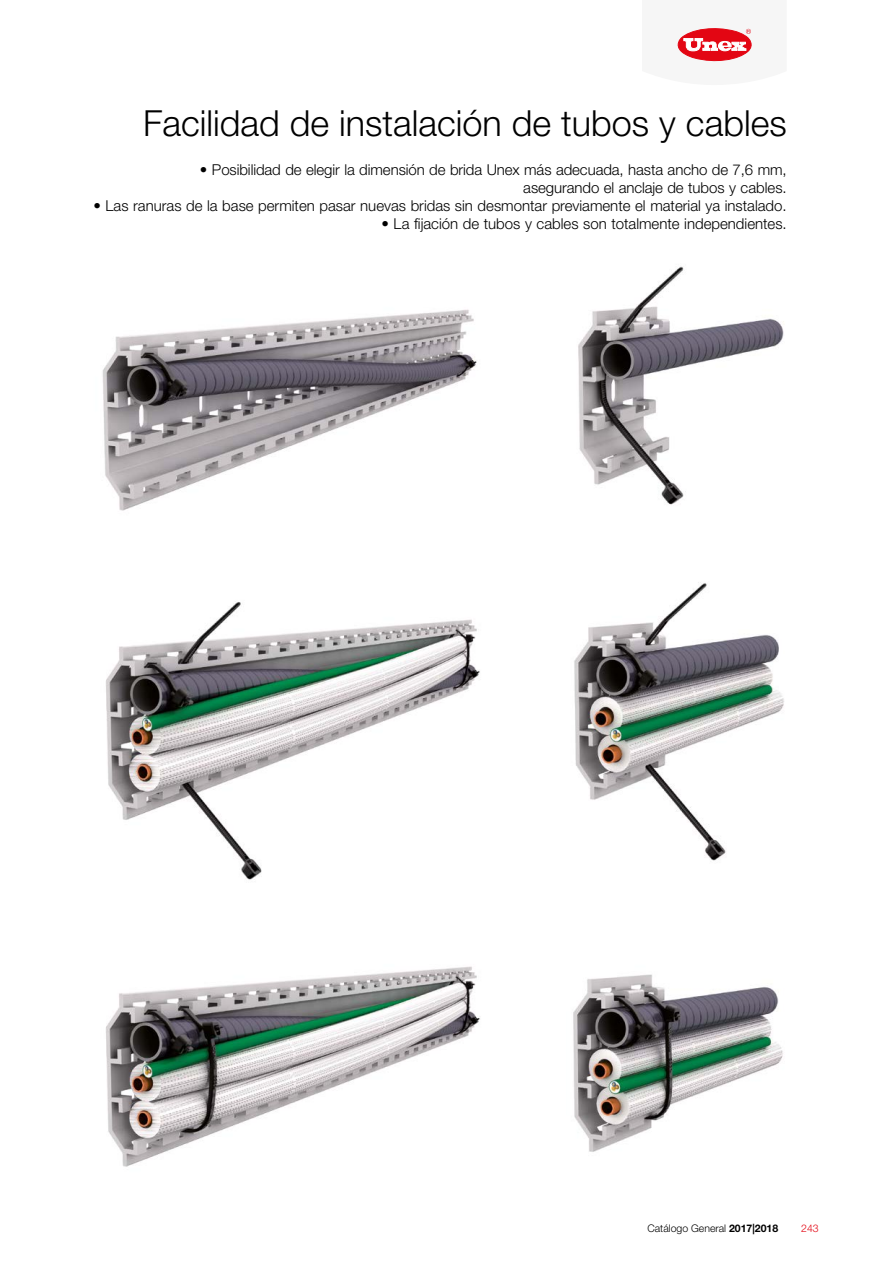
<style>
.page{position:relative;width:893px;height:1263px;background:#fff}
.page>*{position:absolute;margin:0;border:0;box-sizing:border-box;transform-origin:0 0}
.t1{font:300 36px "Helvetica Neue LT Std";color:#000}
.t2{font:300 15px/18px "Helvetica Neue LT Std";color:#000;text-align:right}
.t3{font:300 10.5px "Helvetica Neue LT Std";color:#000}
.t4{font:300 10.5px "Helvetica Neue LT Std";color:#e30613}
.s1{font-weight:700}
</style>
<div class="page">
<img style="left:102px;top:309px;width:375px;height:202px">
<img style="left:106px;top:602px;width:374px;height:278px">
<img style="left:106px;top:966px;width:374px;height:201px">
<img style="left:578px;top:266px;width:206px;height:239px">
<img style="left:574px;top:582px;width:210px;height:279px">
<img style="left:573px;top:974px;width:210px;height:178px">
<svg style="left:677px;top:28px;width:75px;height:34px"></svg>
<h1 class="t1" style="left:143px;top:101px;width:645px">Facilidad de instalación de tubos y cables</h1>
<p class="t2" style="left:200px;top:160px;width:588px">• Posibilidad de elegir la dimensión de brida Unex más adecuada, hasta ancho de 7,6 mm, asegurando el anclaje de tubos y cables.</p>
<p class="t2" style="left:93px;top:196px;width:695px">• Las ranuras de la base permiten pasar nuevas bridas sin desmontar previamente el material ya instalado.</p>
<p class="t2" style="left:381px;top:214px;width:407px">• La fijación de tubos y cables son totalmente independientes.</p>
<p class="t3" style="left:647px;top:1222px;width:132px">Catálogo General <span class="s1">2017|2018</span></p>
<p class="t4" style="left:801px;top:1222px;width:19px">243</p>
</div>
